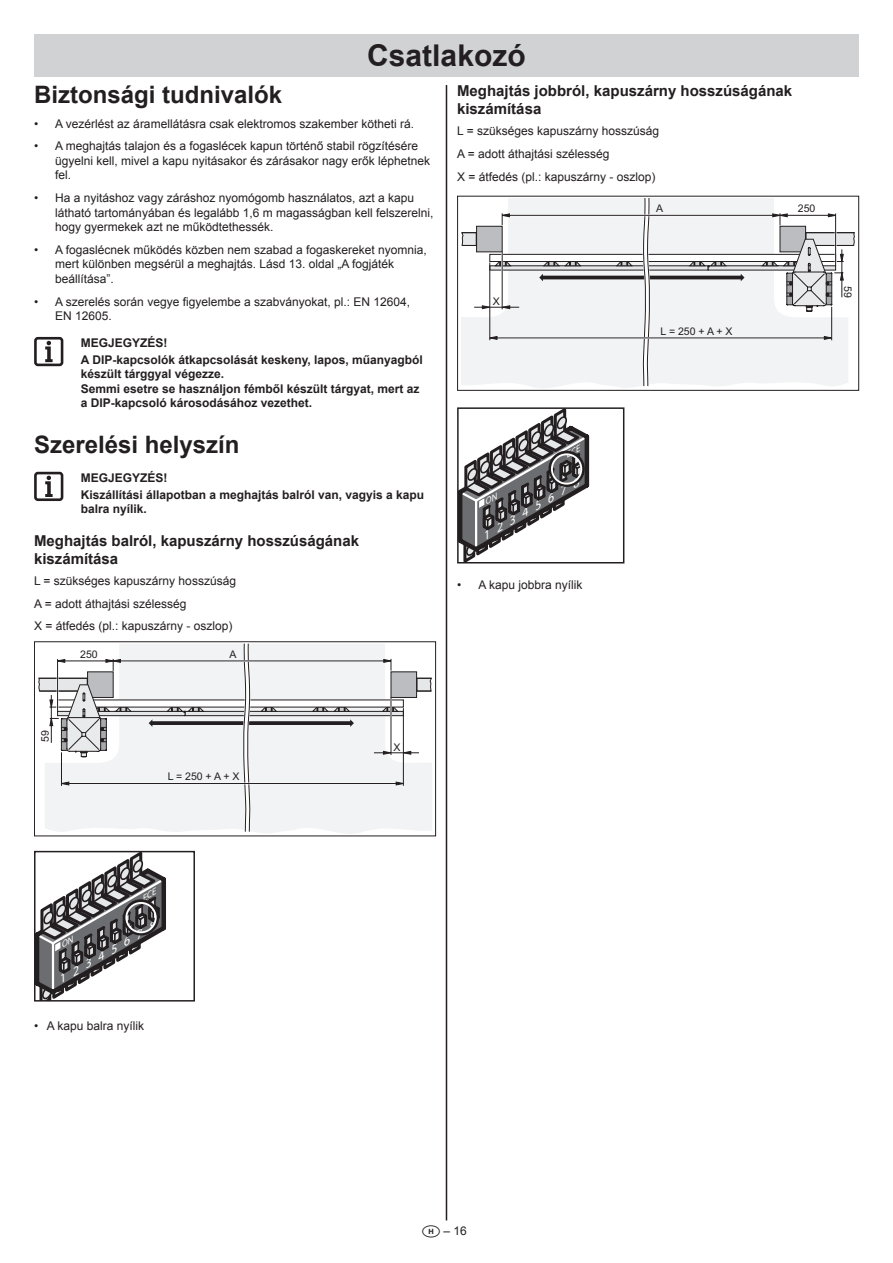
<style>
.page{position:relative;width:893px;height:1263px;background:#fff}
.page>*{position:absolute;margin:0;border:0;box-sizing:border-box;transform-origin:0 0}
.t1{font:700 30px "Arial";color:#231f20}
.t2{font:700 24px "Arial";color:#231f20}
.t3{font:700 15px/18px "Arial";color:#231f20}
.t4{font:12px/14.4px "Arial";color:#231f20}
.t5{font:700 12px/16.5px "Arial";color:#231f20}
.t6{font:italic 11.7px "Helvetica Greek Upright";color:#fff;scale:1.15 1}
.t7{font:10.5px "Arial";color:#231f20}
.s1{font-family:"National Codes Europe";font-size:18px}
</style>
<div class="page">
<div style="left:34px;top:34px;width:825px;height:43px;background:#d1d2d4"></div>
<hr style="left:446px;top:85px;width:1px;height:1135px;background:#231f20">
<div style="left:34px;top:641px;width:402px;height:195px;border:1px solid #231f20"></div>
<svg style="left:38px;top:642px;width:394px;height:191px"></svg>
<div style="left:34px;top:851px;width:161px;height:150px;border:2px solid #231f20"></div>
<div style="left:457px;top:196px;width:402px;height:195px;border:1px solid #231f20"></div>
<svg style="left:461px;top:196px;width:394px;height:192px"></svg>
<div style="left:457px;top:407px;width:167px;height:156px;border:2px solid #231f20"></div>
<div style="left:34px;top:337px;width:29px;height:29px;border:3px solid #231f20;border-radius:3px"></div>
<svg style="left:45px;top:341px;width:8px;height:21px"></svg>
<div style="left:34px;top:472px;width:29px;height:29px;border:3px solid #231f20;border-radius:3px"></div>
<svg style="left:45px;top:476px;width:8px;height:21px"></svg>
<svg style="left:35px;top:852px;width:131px;height:149px"></svg>
<svg style="left:458px;top:408px;width:131px;height:155px"></svg>
<h1 class="t1" style="left:367px;top:36px;width:160px">Csatlakozó</h1>
<h2 class="t2" style="left:34px;top:78px;width:250px">Biztonsági tudnivalók</h2>
<p class="t4" style="left:34px;top:116px;width:382px">• A vezérlést az áramellátásra csak elektromos szakember kötheti rá.</p>
<p class="t4" style="left:55px;top:139px;width:376px;text-indent:-21px">• A meghajtás talajon és a fogaslécek kapun történő stabil rögzítésére ügyelni kell, mivel a kapu nyitásakor és zárásakor nagy erők léphetnek fel.</p>
<p class="t4" style="left:55px;top:191px;width:380px;text-indent:-21px">• Ha a nyitáshoz vagy záráshoz nyomógomb használatos, azt a kapu látható tartományában és legalább 1,6 m magasságban kell felszerelni, hogy gyermekek azt ne működtethessék.</p>
<p class="t4" style="left:55px;top:243px;width:373px;text-indent:-21px">• A fogaslécnek működés közben nem szabad a fogaskereket nyomnia, mert különben megsérül a meghajtás. Lásd 13. oldal „A fogjáték beállítása”.</p>
<p class="t4" style="left:55px;top:294px;width:356px;text-indent:-21px">• A szerelés során vegye figyelembe a szabványokat, pl.: EN 12604,<br>EN 12605.</p>
<p class="t5" style="left:81px;top:335px;width:344px">Megjegyzés!<br>A DIP-kapcsolók átkapcsolását keskeny, lapos, műanyagból</p>
<p class="t5" style="left:81px;top:367px;width:340px;line-height:14.4px">készült tárggyal végezze.<br>Semmi esetre se használjon fémből készült tárgyat, mert az a DIP-kapcsoló károsodásához vezethet.</p>
<h2 class="t2" style="left:34px;top:428px;width:207px">Szerelési helyszín</h2>
<p class="t5" style="left:81px;top:470px;width:345px">Megjegyzés!<br>Kiszállítási állapotban a meghajtás balról van, vagyis a kapu</p>
<p class="t5" style="left:81px;top:501px;width:68px">balra nyílik.</p>
<p class="t3" style="left:34px;top:532px;width:327px">Meghajtás balról, kapuszárny hosszúságának kiszámítása</p>
<p class="t4" style="left:34px;top:569px;width:203px;line-height:23px">L = szükséges kapuszárny hosszúság<br>A = adott áthajtási szélesség<br>X = átfedés (pl.: kapuszárny - oszlop)</p>
<p class="t7" style="left:80px;top:647px;width:19px">250</p>
<p class="t7" style="left:229px;top:647px;width:9px">A</p>
<p class="t3" style="left:457px;top:82px;width:337px">Meghajtás jobbról, kapuszárny hosszúságának kiszámítása</p>
<p class="t4" style="left:457px;top:119px;width:203px;line-height:23px">L = szükséges kapuszárny hosszúság<br>A = adott áthajtási szélesség<br>X = átfedés (pl.: kapuszárny - oszlop)</p>
<p class="t7" style="left:493px;top:295px;width:9px">X</p>
<p class="t6" style="left:491px;top:523px;width:85px;rotate:-30deg">2345678</p>
<p class="t4" style="left:457px;top:577px;width:127px">• A kapu jobbra nyílik</p>
<p class="t7" style="left:656px;top:202px;width:9px">A</p>
<p class="t7" style="left:661px;top:324px;width:73px">L=250+A+X</p>
<p class="t7" style="left:798px;top:202px;width:19px">250</p>
<p class="t7" style="left:855px;top:286px;width:13px;rotate:90deg">59</p>
<p class="t7" style="left:38px;top:742px;width:13px;rotate:-90deg">59</p>
<p class="t7" style="left:168px;top:770px;width:73px">L=250+A+X</p>
<p class="t7" style="left:394px;top:740px;width:9px">X</p>
<p class="t6" style="left:67px;top:967px;width:85px;rotate:-30deg">2345678</p>
<p class="t4" style="left:34px;top:1019px;width:112px">• A kapu balra nyílik</p>
<p class="t4" style="left:422px;top:1224px;width:46px"><span class="s1">H</span> – 16</p>
</div>
